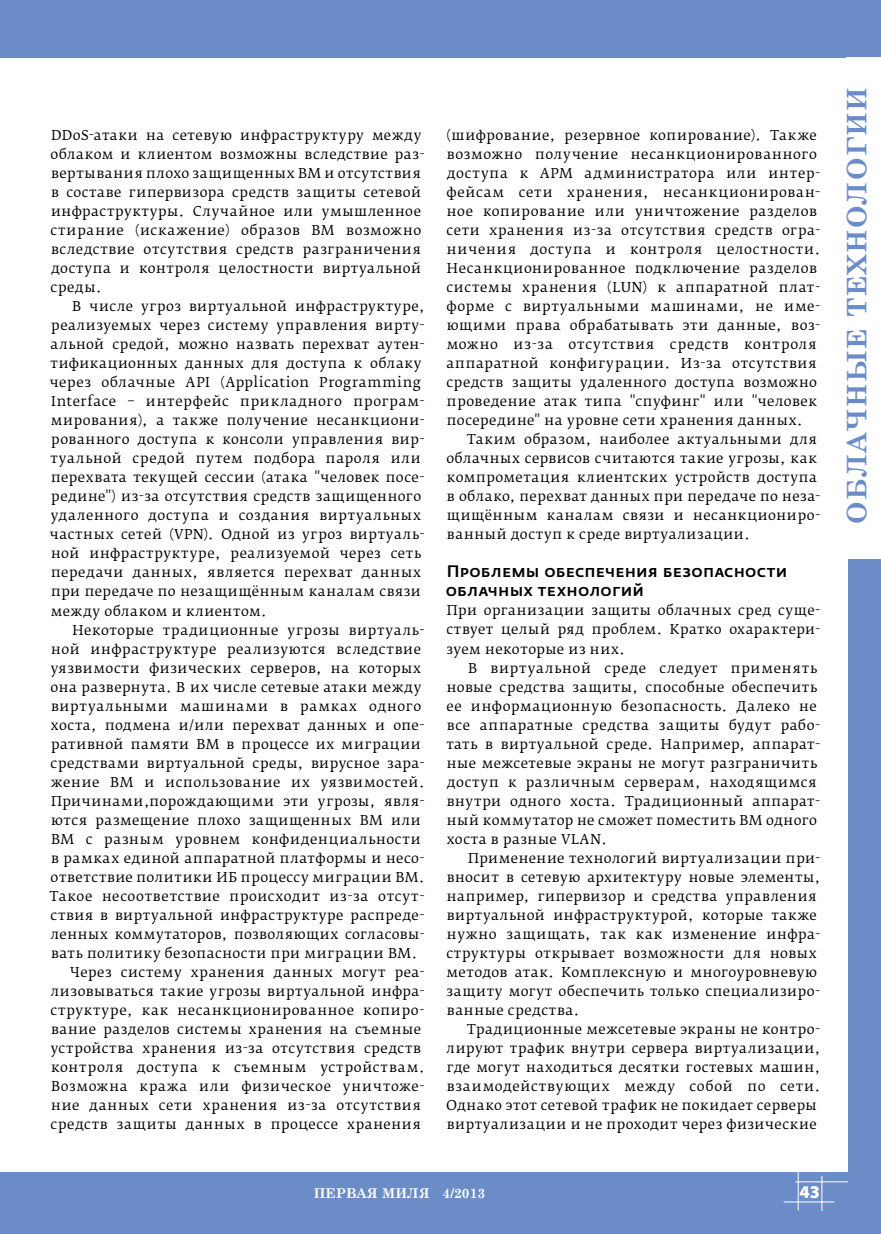
<style>
.page{position:relative;width:881px;height:1234px;background:#fff}
.page>*{position:absolute;margin:0;border:0;box-sizing:border-box;transform-origin:0 0}
.t1{font:700 27px "Century Schoolbook";letter-spacing:.05em;color:#6c8cc8}
.t2{font:900 18px "Myriad Pro";color:#fff}
.t3{font:500 16.5px/19px "Fedra Sans Pro";letter-spacing:.015em;color:#000}
.t4{font:13.5px/19px "Fedra Serif B Pro";letter-spacing:.045em;color:#000}
.t5{font:700 13.5px "Century Schoolbook";color:#fff}
</style>
<div class="page">
<div style="left:0;top:0;width:880px;height:57px;background:#6c8cc8"></div>
<div style="left:0;top:1172px;width:880px;height:61px;background:#6c8cc8"></div>
<hr style="left:783px;top:1201px;width:50px;height:1px;background:#fff">
<hr style="left:797px;top:1171px;width:1px;height:39px;background:#fff">
<hr style="left:821px;top:1175px;width:1px;height:35px;background:#fff">
<hr style="left:795px;top:1181px;width:85px;height:1px;background:#fff">
<div style="left:847px;top:0;width:33px;height:1233px;background:#6c8cc8"></div>
<div style="left:846px;top:57px;width:34px;height:501px;background:#fff"></div>
<p class="t4" style="left:51px;top:125px;width:375px">DDoS-атаки на сетевую инфраструктуру между облаком и клиентом возможны вследствие раз&shy;вертывания плохо защищенных ВМ и отсутствия в составе гипервизора средств защиты сетевой инфраструктуры. Случайное или умышленное стирание (искажение) образов ВМ возможно вследствие отсутствия средств разграничения доступа и контроля целостности виртуальной среды.</p>
<p class="t4" style="left:50px;top:296px;width:376px;text-indent:23px">В числе угроз виртуальной инфраструктуре, реализуемых через систему управления вирту&shy;альной средой, можно назвать перехват аутен&shy;тификационных данных для доступа к облаку через облачные API (Application Programming Interface – интерфейс прикладного програм&shy;мирования), а также получение несанкциони&shy;рованного доступа к консоли управления вир&shy;туальной средой путем подбора пароля или перехвата текущей сессии (атака "человек посе&shy;редине") из-за отсутствия средств защищенного удаленного доступа и создания виртуальных частных сетей (VPN). Одной из угроз виртуаль&shy;ной инфраструктуре, реализуемой через сеть передачи данных, является перехват данных при передаче по незащищённым каналам связи между облаком и клиентом.</p>
<p class="t4" style="left:72px;top:620px;width:353px">Некоторые традиционные угрозы виртуаль-</p>
<p class="t4" style="left:51px;top:639px;width:371px">ной инфраструктуре реализуются вследствие</p>
<p class="t4" style="left:51px;top:658px;width:371px">уязвимости физических серверов, на которых</p>
<p class="t4" style="left:51px;top:677px;width:372px">она развернута. В их числе сетевые атаки между</p>
<p class="t4" style="left:51px;top:696px;width:371px">виртуальными машинами в рамках одного</p>
<p class="t4" style="left:51px;top:715px;width:375px">хоста, подмена и/или перехват данных и опе-</p>
<p class="t4" style="left:51px;top:734px;width:371px">ративной памяти ВМ в процессе их миграции</p>
<p class="t4" style="left:51px;top:753px;width:375px">средствами виртуальной среды, вирусное зара-</p>
<p class="t4" style="left:51px;top:772px;width:374px">жение ВМ и использование их уязвимостей.</p>
<p class="t4" style="left:51px;top:791px;width:375px">Причинами,порождающими эти угрозы, явля-</p>
<p class="t4" style="left:51px;top:810px;width:371px">ются размещение плохо защищенных ВМ или</p>
<p class="t4" style="left:51px;top:829px;width:371px">ВМ с разным уровнем конфиденциальности</p>
<p class="t4" style="left:51px;top:848px;width:375px">в рамках единой аппаратной платформы и несо-</p>
<p class="t4" style="left:51px;top:867px;width:375px">ответствие политики ИБ процессу миграции ВМ.</p>
<p class="t4" style="left:50px;top:886px;width:376px">Такое несоответствие происходит из-за отсут-</p>
<p class="t4" style="left:51px;top:905px;width:375px">ствия в виртуальной инфраструктуре распреде-</p>
<p class="t4" style="left:51px;top:924px;width:375px">ленных коммутаторов, позволяющих согласовы-</p>
<p class="t4" style="left:51px;top:943px;width:367px">вать политику безопасности при миграции ВМ.</p>
<p class="t4" style="left:70px;top:962px;width:356px">Через систему хранения данных могут реа-</p>
<p class="t4" style="left:51px;top:981px;width:375px">лизовываться такие угрозы виртуальной инфра-</p>
<p class="t4" style="left:51px;top:1000px;width:375px">структуре, как несанкционированное копиро-</p>
<p class="t4" style="left:51px;top:1019px;width:371px">вание разделов системы хранения на съемные</p>
<p class="t4" style="left:51px;top:1038px;width:372px">устройства хранения из-за отсутствия средств</p>
<p class="t4" style="left:51px;top:1057px;width:375px">контроля доступа к съемным устройствам.</p>
<p class="t4" style="left:51px;top:1076px;width:375px">Возможна кража или физическое уничтоже-</p>
<p class="t4" style="left:51px;top:1095px;width:371px">ние данных сети хранения из-за отсутствия</p>
<p class="t4" style="left:51px;top:1114px;width:372px">средств защиты данных в процессе хранения</p>
<p class="t4" style="left:446px;top:125px;width:375px">(шифрование, резервное копирование). Также возможно получение несанкционированного доступа к АРМ администратора или интер&shy;фейсам сети хранения, несанкционирован&shy;ное копирование или уничтожение разделов сети хранения из-за отсутствия средств огра&shy;ничения доступа и контроля целостности.<br>Несанкционированное подключение разделов системы хранения (LUN) к аппаратной плат&shy;форме c виртуальными машинами, не име&shy;ющими права обрабатывать эти данные, воз&shy;можно из-за отсутствия средств контроля аппаратной конфигурации. Из-за отсутствия средств защиты удаленного доступа возможно проведение атак типа "спуфинг" или "человек посередине" на уровне сети хранения данных.</p>
<p class="t4" style="left:446px;top:430px;width:375px;text-indent:21px">Таким образом, наиболее актуальными для облачных сервисов считаются такие угрозы, как компрометация клиентских устройств доступа в облако, перехват данных при передаче по неза&shy;щищённым каналам связи и несанкциониро&shy;ванный доступ к среде виртуализации.</p>
<p class="t3" style="left:445px;top:562px;width:343px">Проблемы обеспечения безопасности облачных технологий</p>
<p class="t4" style="left:446px;top:601px;width:375px;text-align:justify">При организации защиты облачных сред суще&shy;ствует целый ряд проблем. Кратко охарактери&shy;зуем некоторые из них.</p>
<p class="t4" style="left:446px;top:658px;width:375px;text-indent:22px">В виртуальной среде следует применять новые средства защиты, способные обеспечить ее информационную безопасность. Далеко не все аппаратные средства защиты будут рабо&shy;тать в виртуальной среде. Например, аппарат&shy;ные межсетевые экраны не могут разграничить доступ к различным серверам, находящимся внутри одного хоста. Традиционный аппарат&shy;ный коммутатор не сможет поместить ВМ одного хоста в разные VLAN.</p>
<p class="t4" style="left:446px;top:848px;width:375px;text-indent:22px">Применение технологий виртуализации при&shy;вносит в сетевую архитектуру новые элементы, например, гипервизор и средства управления виртуальной инфраструктурой, которые также нужно защищать, так как изменение инфра&shy;структуры открывает возможности для новых методов атак. Комплексную и многоуровневую защиту могут обеспечить только специализиро&shy;ванные средства.</p>
<p class="t4" style="left:446px;top:1019px;width:375px;text-indent:21px">Традиционные межсетевые экраны не контро&shy;лируют трафик внутри сервера виртуализации, где могут находиться десятки гостевых машин, взаимодействующих между собой по сети.<br>Однако этот сетевой трафик не покидает серверы виртуализации и не проходит через физические</p>
<p class="t5" style="left:314px;top:1181px;width:173px">ПЕРВАЯ МИЛЯ 4/2013</p>
<h2 class="t2" style="left:799px;top:1181px;width:22px">43</h2>
<h1 class="t1" style="left:835px;top:523px;width:438px;rotate:-90deg">ОБЛАЧНЫЕ ТЕХНОЛОГИИ</h1>
</div>
